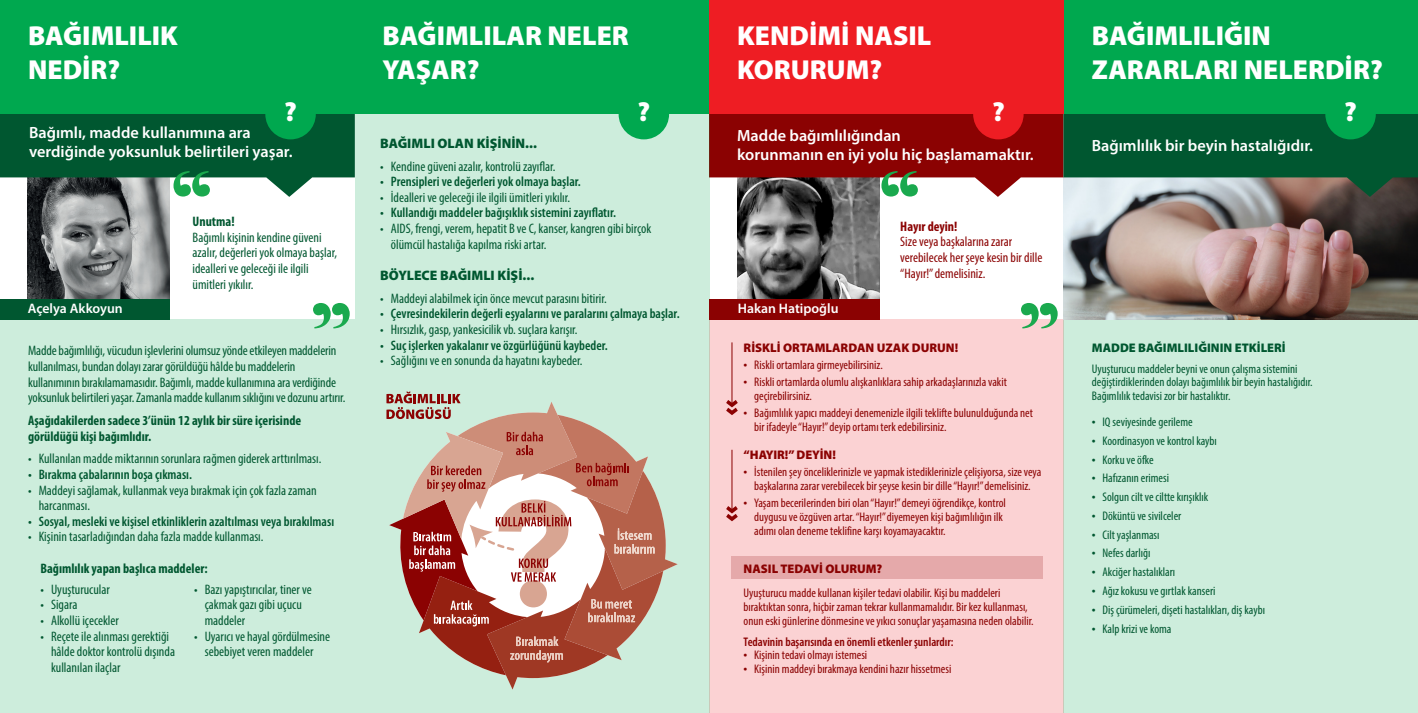
<style>
.page{position:relative;width:1418px;height:713px;background:#fff}
.page>*{position:absolute;margin:0;border:0;box-sizing:border-box;transform-origin:0 0}
.t1{font:900 27.5px/33px "Myriad Pro";color:#fff}
.t2{font:600 16.25px/18.8px "Myriad Pro";color:#fff}
.t3{font:condensed 13.75px/15.6px "Myriad Pro";color:#005730}
.t4{font:600 condensed 13.75px "Myriad Pro";color:#005730}
.t5{font:700 condensed 13.75px/15.6px "Myriad Pro";color:#005730}
.t6{font:condensed 13.75px/15.6px "Myriad Pro";color:#8b0202}
.t7{font:900 13.75px "Myriad Pro";color:#005730}
.t8{font:600 13.75px "Myriad Pro";color:#fff}
.t9{font:700 condensed 13.75px "Myriad Pro";color:#8b0202}
.t10{font:condensed 12.5px/13.8px "Myriad Pro";color:#8b0202}
.t11{font:condensed 12.5px/13.8px "Myriad Pro";color:#005730}
.t12{font:900 12.5px "Myriad Pro";color:#8b0202}
.t13{font:600 condensed 12.5px "Myriad Pro";color:#8b0202}
.t14{font:900 12.5px "Myriad Pro";color:#005730}
.s1{font-size:15px}
</style>
<div class="page">
<div style="left:0;top:177px;width:355px;height:535px;background:#cdeddc"></div>
<div style="left:0;top:177px;width:355px;height:142px;background:#fff"></div>
<img style="left:28px;top:197px;width:142px;height:102px">
<div style="left:709px;top:177px;width:354px;height:535px;background:#fbd2d3"></div>
<div style="left:709px;top:177px;width:354px;height:142px;background:#fff"></div>
<img style="left:738px;top:197px;width:141px;height:102px">
<div style="left:1063px;top:100px;width:354px;height:612px;background:#cdeddc"></div>
<img style="left:1063px;top:197px;width:354px;height:122px">
<svg style="left:709px;top:113px;width:354px;height:84px;background:#922625"></svg>
<svg style="left:1063px;top:113px;width:354px;height:84px;background:#26694b"></svg>
<div style="left:1063px;top:0;width:354px;height:113px;background:#00a84f"></div>
<div style="left:355px;top:101px;width:354px;height:611px;background:#cdeddc"></div>
<div style="left:354px;top:0;width:355px;height:113px;background:#00a84f"></div>
<div style="left:618px;top:89px;width:51px;height:50px;background:#00a84f;border-radius:50%"></div>
<div style="left:0;top:299px;width:170px;height:20px;background:#005730"></div>
<div style="left:709px;top:0;width:354px;height:113px;background:#ee1d23"></div>
<div style="left:973px;top:89px;width:50px;height:50px;background:#ee1d23;border-radius:50%"></div>
<div style="left:709px;top:299px;width:170px;height:20px;background:#8b0202"></div>
<div style="left:1325px;top:89px;width:50px;height:50px;background:#00a84f;border-radius:50%"></div>
<svg style="left:386px;top:391px;width:291px;height:298px"></svg>
<svg style="left:0;top:113px;width:355px;height:84px;background:#246a4b"></svg>
<div style="left:0;top:0;width:355px;height:113px;background:#00a84f"></div>
<div style="left:731px;top:556px;width:311px;height:22px;background:#e5a9aa"></div>
<hr style="left:731px;top:342px;width:1px;height:62px;background:#8b0202">
<svg style="left:726px;top:399px;width:11px;height:16px"></svg>
<hr style="left:731px;top:449px;width:1px;height:63px;background:#8b0202">
<svg style="left:726px;top:505px;width:11px;height:16px"></svg>
<div style="left:265px;top:89px;width:51px;height:50px;background:#00a84f;border-radius:50%"></div>
<svg style="left:173px;top:171px;width:37px;height:25px"></svg>
<svg style="left:313px;top:303px;width:37px;height:25px"></svg>
<svg style="left:881px;top:171px;width:36px;height:25px"></svg>
<svg style="left:1021px;top:303px;width:36px;height:25px"></svg>
<h1 class="t1" style="left:28px;top:20px;width:151px">BAĞIMLILIK<br>NEDİR?</h1>
<h1 class="t1" style="left:284px;top:95px;width:14px">?</h1>
<p class="t2" style="left:29px;top:123px;width:265px">Bağımlı, madde kullanımına ara verdiğinde yoksunluk belirtileri yaşar.</p>
<p class="t8" style="left:28px;top:300px;width:96px">Açelya Akkoyun</p>
<p class="t5" style="left:192px;top:213px;width:44px">Unutma!</p>
<p class="t3" style="left:192px;top:229px;width:146px">Bağımlı kişinin kendine güveni azalır, değerleri yok olmaya başlar, idealleri ve geleceği ile ilgili ümitleri yıkılır.</p>
<p class="t3" style="left:28px;top:342px;width:319px">Madde bağımlılığı, vücudun işlevlerini olumsuz yönde etkileyen maddelerin kullanılması, bundan dolayı zarar görüldüğü hâlde bu maddelerin kullanımının bırakılamamasıdır. Bağımlı, madde kullanımına ara verdiğinde yoksunluk belirtileri yaşar. Zamanla madde kullanım sıklığını ve dozunu artırır.</p>
<p class="t5" style="left:28px;top:412px;width:275px">Aşağıdakilerden sadece 3’ünün 12 aylık bir süre içerisinde görüldüğü kişi bağımlıdır.</p>
<p class="t3" style="left:28px;top:450px;width:295px">• Kullanılan madde miktarının sorunlara rağmen giderek arttırılması.</p>
<p class="t4" style="left:28px;top:466px;width:165px">• Bırakma çabalarının boşa çıkması.</p>
<p class="t3" style="left:39px;top:481px;width:279px;text-indent:-11px">• Maddeyi sağlamak, kullanmak veya bırakmak için çok fazla zaman harcanması.</p>
<p class="t4" style="left:28px;top:513px;width:307px">• Sosyal, mesleki ve kişisel etkinliklerin azaltılması veya bırakılması</p>
<p class="t3" style="left:28px;top:528px;width:237px">• Kişinin tasarladığından daha fazla madde kullanması.</p>
<p class="t5" style="left:40px;top:560px;width:169px">Bağımlılık yapan başlıca maddeler:</p>
<p class="t3" style="left:40px;top:580px;width:71px">• Uyuşturucular</p>
<p class="t3" style="left:40px;top:596px;width:38px">• Sigara</p>
<p class="t3" style="left:40px;top:612px;width:80px">• Alkollü içecekler</p>
<p class="t3" style="left:51px;top:627px;width:125px;text-indent:-11px">• Reçete ile alınması gerektiği hâlde doktor kontrolü dışında kullanılan ilaçlar</p>
<p class="t3" style="left:205px;top:580px;width:108px;text-indent:-11px">• Bazı yapıştırıcılar, tiner ve çakmak gazı gibi uçucu maddeler</p>
<p class="t3" style="left:194px;top:627px;width:137px;text-align:center">• Uyarıcı ve hayal gördülmesine sebebiyet veren maddeler</p>
<h1 class="t1" style="left:382px;top:20px;width:248px">BAĞIMLILAR NELER<br>YAŞAR?</h1>
<h1 class="t1" style="left:637px;top:95px;width:14px">?</h1>
<p class="t7" style="left:380px;top:135px;width:158px">BAĞIMLI OLAN KİŞİNİN...</p>
<p class="t3" style="left:380px;top:158px;width:177px">• Kendine güveni azalır, kontrolü zayıflar.</p>
<p class="t4" style="left:380px;top:174px;width:202px">• Prensipleri ve değerleri yok olmaya başlar.</p>
<p class="t3" style="left:380px;top:189px;width:191px">• İdealleri ve geleceği ile ilgili ümitleri yıkılır.</p>
<p class="t4" style="left:380px;top:205px;width:237px">• Kullandığı maddeler bağışıklık sistemini zayıflatır.</p>
<p class="t3" style="left:391px;top:220px;width:262px;text-indent:-11px">• AIDS, frengi, verem, hepatit B ve C, kanser, kangren gibi birçok ölümcül hastalığa kapılma riski artar.</p>
<p class="t7" style="left:380px;top:267px;width:155px">BÖYLECE BAĞIMLI KİŞİ...</p>
<p class="t3" style="left:380px;top:290px;width:228px">• Maddeyi alabilmek için önce mevcut parasını bitirir.</p>
<p class="t4" style="left:380px;top:306px;width:301px">• Çevresindekilerin değerli eşyalarını ve paralarını çalmaya başlar.</p>
<p class="t3" style="left:380px;top:321px;width:199px">• Hırsızlık, gasp, yankesicilik vb. suçlara karışır.</p>
<p class="t4" style="left:380px;top:337px;width:229px">• Suç işlerken yakalanır ve özgürlüğünü kaybeder.</p>
<p class="t3" style="left:380px;top:352px;width:204px">• Sağlığını ve en sonunda da hayatını kaybeder.</p>
<h1 class="t1" style="left:737px;top:20px;width:196px">KENDİMİ NASIL<br>KORURUM?</h1>
<h1 class="t1" style="left:992px;top:95px;width:14px">?</h1>
<p class="t2" style="left:737px;top:125px;width:298px">Madde bağımlılığından<br>korunmanın en iyi yolu hiç başlamamaktır.</p>
<p class="t8" style="left:738px;top:300px;width:102px">Hakan Hatipoğlu</p>
<p class="t9" style="left:900px;top:217px;width:59px">Hayır deyin!</p>
<p class="t6" style="left:900px;top:234px;width:144px">Size veya başkalarına zarar verebilecek her şeye kesin bir dille “Hayır!” demelisiniz.</p>
<p class="t12" style="left:743px;top:340px;width:216px">RİSKLİ ORTAMLARDAN UZAK DURUN!</p>
<p class="t10" style="left:743px;top:358px;width:141px"><span class="s1">•</span> Riskli ortamlara girmeyebilirsiniz.</p>
<p class="t10" style="left:754px;top:375px;width:254px;text-indent:-11px"><span class="s1">•</span> Riskli ortamlarda olumlu alışkanlıklara sahip arkadaşlarınızla vakit geçirebilirsiniz.</p>
<p class="t10" style="left:754px;top:406px;width:280px;text-indent:-11px"><span class="s1">•</span> Bağımlılık yapıcı maddeyi denemenizle ilgili teklifte bulunulduğunda net bir ifadeyle “Hayır!” deyip ortamı terk edebilirsiniz.</p>
<p class="t12" style="left:743px;top:447px;width:94px">“HAYIR!” DEYİN!</p>
<p class="t10" style="left:743px;top:464px;width:299px;text-align:center"><span class="s1">•</span> İstenilen şey önceliklerinizle ve yapmak istediklerinizle çelişiyorsa, size veya başkalarına zarar verebilecek bir şeyse kesin bir dille “Hayır!” demelisiniz.</p>
<p class="t10" style="left:754px;top:495px;width:253px;text-indent:-11px"><span class="s1">•</span> Yaşam becerilerinden biri olan “Hayır!” demeyi öğrendikçe, kontrol duygusu ve özgüven artar. “Hayır!” diyemeyen kişi bağımlılığın ilk adımı olan deneme teklifine karşı koyamayacaktır.</p>
<p class="t12" style="left:743px;top:561px;width:140px">NASIL TEDAVİ OLURUM?</p>
<p class="t10" style="left:743px;top:585px;width:291px">Uyuşturucu madde kullanan kişiler tedavi olabilir. Kişi bu maddeleri bıraktıktan sonra, hiçbir zaman tekrar kullanmamalıdır. Bir kez kullanması, onun eski günlerine dönmesine ve yıkıcı sonuçlar yaşamasına neden olabilir.</p>
<p class="t13" style="left:743px;top:634px;width:211px">Tedavinin başarısında en önemli etkenler şunlardır:</p>
<p class="t10" style="left:743px;top:648px;width:125px"><span class="s1">•</span> Kişinin tedavi olmayı istemesi</p>
<p class="t10" style="left:743px;top:661px;width:209px"><span class="s1">•</span> Kişinin maddeyi bırakmaya kendini hazır hissetmesi</p>
<h1 class="t1" style="left:1091px;top:20px;width:292px">BAĞIMLILIĞIN<br>ZARARLARI NELERDİR?</h1>
<p class="t2" style="left:1091px;top:135px;width:223px">Bağımlılık bir beyin hastalığıdır.</p>
<h1 class="t1" style="left:1344px;top:95px;width:14px">?</h1>
<p class="t14" style="left:1091px;top:340px;width:195px">MADDE BAĞIMLILIĞININ ETKİLERİ</p>
<p class="t11" style="left:1091px;top:361px;width:222px">Uyuşturucu maddeler beyni ve onun çalışma sistemini değiştirdiklerinden dolayı bağımlılık bir beyin hastalığıdır.<br>Bağımlılık tedavisi zor bir hastalıktır.</p>
<p class="t11" style="left:1091px;top:414px;width:102px"><span class="s1">•</span> IQ seviyesinde gerileme</p>
<p class="t11" style="left:1091px;top:433px;width:127px"><span class="s1">•</span> Koordinasyon ve kontrol kaybı</p>
<p class="t11" style="left:1091px;top:452px;width:63px"><span class="s1">•</span> Korku ve öfke</p>
<p class="t11" style="left:1091px;top:471px;width:79px"><span class="s1">•</span> Hafızanın erimesi</p>
<p class="t11" style="left:1091px;top:489px;width:118px"><span class="s1">•</span> Solgun cilt ve ciltte kırışıklık</p>
<p class="t11" style="left:1091px;top:508px;width:91px"><span class="s1">•</span> Döküntü ve sivilceler</p>
<p class="t11" style="left:1091px;top:527px;width:69px"><span class="s1">•</span> Cilt yaşlanması</p>
<p class="t11" style="left:1091px;top:546px;width:60px"><span class="s1">•</span> Nefes darlığı</p>
<p class="t11" style="left:1091px;top:564px;width:85px"><span class="s1">•</span> Akciğer hastalıkları</p>
<p class="t11" style="left:1091px;top:583px;width:125px"><span class="s1">•</span> Ağız kokusu ve gırtlak kanseri</p>
<p class="t11" style="left:1091px;top:602px;width:175px"><span class="s1">•</span> Diş çürümeleri, dişeti hastalıkları, diş kaybı</p>
<p class="t11" style="left:1091px;top:621px;width:81px"><span class="s1">•</span> Kalp krizi ve koma</p>
</div>
